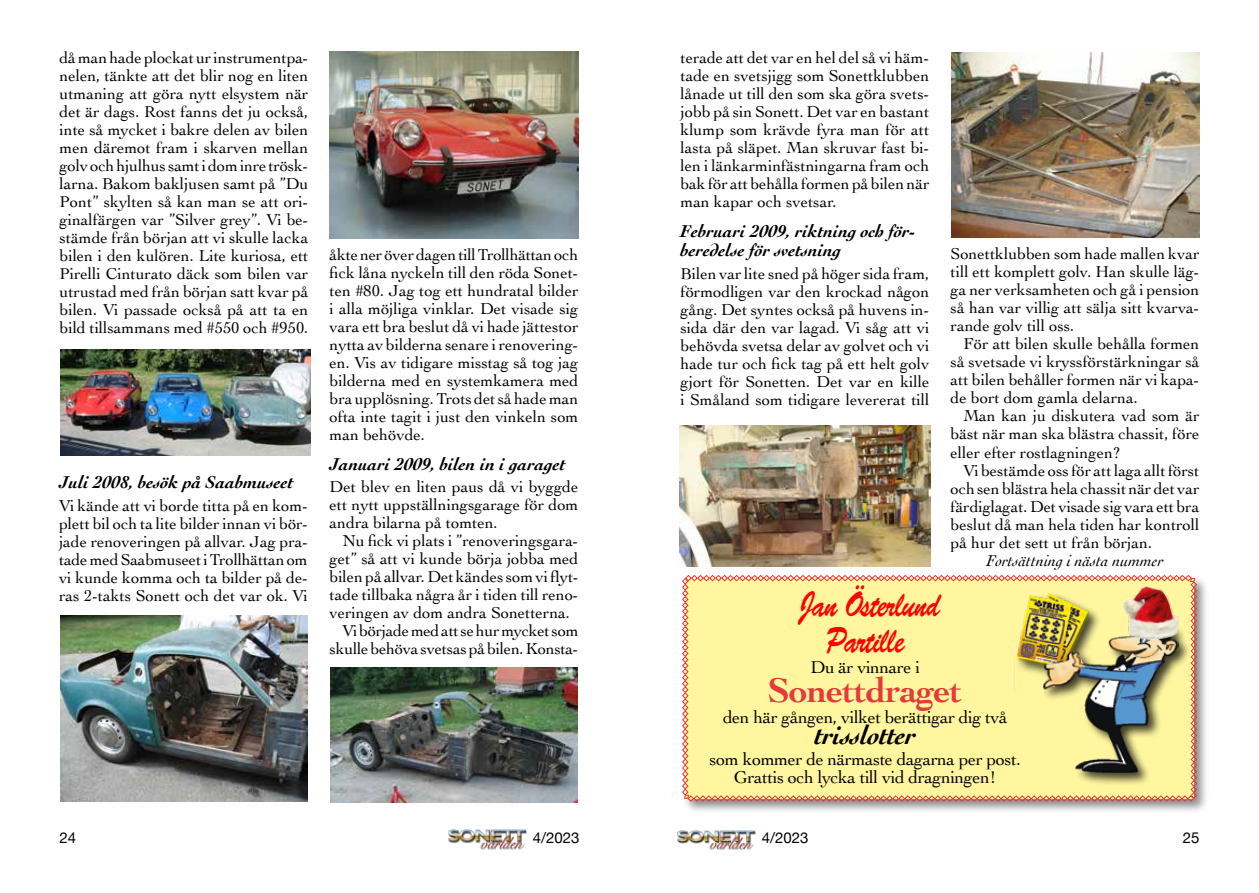
<style>
.page{position:relative;width:1259px;height:893px;background:#fff}
.page>*{position:absolute;margin:0;border:0;box-sizing:border-box;transform-origin:0 0}
.t1{font:36px/36px "Brush Script Std";letter-spacing:-.025em;color:#f00;text-align:center;scale:.75 1}
.t2{font:700 36px "Cochin";letter-spacing:-.02em;color:#e6393a}
.t3{font:italic 700 27px "Cochin";letter-spacing:-.02em;color:#000}
.t4{font:18px/18px "Cochin";letter-spacing:-.02em;color:#000;text-align:center}
.t5{font:italic 700 18px/19.5px "Cochin";color:#000}
.t6{font:16.5px/18px "Cochin";color:#000;text-align:justify}
.t7{font:16.5px "Cochin";letter-spacing:-.02em;color:#000}
.t8{font:italic 16.5px "Cochin";color:#000}
.t9{font:15px "Helvetica Neue";color:#000}
</style>
<div class="page">
<img style="left:448px;top:830px;width:78px;height:20px">
<img style="left:677px;top:830px;width:78px;height:20px">
<div style="left:681px;top:574px;width:529px;height:241px;background:#000;opacity:.47"></div>
<svg style="left:682px;top:575px;width:515px;height:227px;background:#fbeb9b"></svg>
<div style="left:1012px;top:592px;width:179px;height:194px;background:#000;opacity:.75"></div>
<img style="left:1013px;top:593px;width:165px;height:179px">
<img style="left:1123px;top:585px;width:55px;height:53px">
<img style="left:60px;top:350px;width:250px;height:106px">
<img style="left:60px;top:616px;width:248px;height:185px">
<img style="left:330px;top:668px;width:248px;height:135px">
<img style="left:330px;top:52px;width:248px;height:186px">
<img style="left:679px;top:425px;width:251px;height:142px">
<img style="left:951px;top:52px;width:248px;height:186px">
<p class="t6" style="left:60px;top:48px;width:250px">då man hade plockat ur instrumentpa&shy;nelen, tänkte att det blir nog en liten utmaning att göra nytt elsystem när det är dags. Rost fanns det ju också, inte så mycket i bakre delen av bilen men däremot fram i skarven mellan golv och hjulhus samt i dom inre trösk&shy;larna. Bakom bakljusen samt på ”Du Pont” skylten så kan man se att ori&shy;ginalfärgen var ”Silver grey”. Vi be&shy;stämde från början att vi skulle lacka bilen i den kulören. Lite kuriosa, ett Pirelli Cinturato däck som bilen var utrustad med från början satt kvar på bilen. Vi passade också på att ta en bild tillsammans med #550 och #950.</p>
<p class="t5" style="left:59px;top:472px;width:236px">Juli 2008, besök på Saabmuseet</p>
<p class="t6" style="left:59px;top:495px;width:250px">Vi kände att vi borde titta på en kom&shy;plett bil och ta lite bilder innan vi bör&shy;jade renoveringen på allvar. Jag pra&shy;tade med Saabmuseet i Trollhättan om vi kunde komma och ta bilder på de&shy;ras 2-takts Sonett och det var ok. Vi</p>
<p class="t6" style="left:330px;top:245px;width:250px">åkte ner över dagen till Trollhättan och fick låna nyckeln till den röda Sonet&shy;ten #80. Jag tog ett hundratal bilder i alla möjliga vinklar. Det visade sig vara ett bra beslut då vi hade jättestor nytta av bilderna senare i renovering&shy;en. Vis av tidigare misstag så tog jag bilderna med en systemkamera med bra upplösning. Trots det så hade man ofta inte tagit i just den vinkeln som man behövde.</p>
<p class="t5" style="left:330px;top:453px;width:237px">Januari 2009, bilen in i garaget</p>
<p class="t6" style="left:330px;top:477px;width:250px">Det blev en liten paus då vi byggde ett nytt uppställningsgarage för dom andra bilarna på tomten.</p>
<p class="t6" style="left:342px;top:531px;width:238px">Nu fick vi plats i ”renoveringsgara-</p>
<p class="t6" style="left:330px;top:549px;width:250px">get” så att vi kunde börja jobba med</p>
<p class="t6" style="left:330px;top:567px;width:250px">bilen på allvar. Det kändes som vi flyt-</p>
<p class="t6" style="left:330px;top:585px;width:250px">tade tillbaka några år i tiden till reno-</p>
<p class="t6" style="left:330px;top:603px;width:242px">veringen av dom andra Sonetterna.</p>
<p class="t7" style="left:342px;top:620px;width:238px">Vi började med att se hur mycket som</p>
<p class="t6" style="left:330px;top:639px;width:250px">skulle behöva svetsas på bilen. Konsta-</p>
<p class="t6" style="left:680px;top:48px;width:250px">terade att det var en hel del så vi häm&shy;tade en svetsjigg som Sonettklubben lånade ut till den som ska göra svets&shy;jobb på sin Sonett. Det var en bastant klump som krävde fyra man för att lasta på släpet. Man skruvar fast bi&shy;len i länkarminfästningarna fram och bak för att behålla formen på bilen när man kapar och svetsar.</p>
<p class="t5" style="left:680px;top:220px;width:236px">Februari 2009, riktning och för&shy;beredelse för svetsning</p>
<p class="t6" style="left:680px;top:264px;width:250px">Bilen var lite sned på höger sida fram, förmodligen var den krockad någon gång. Det syntes också på huvens in&shy;sida där den var lagad. Vi såg att vi behövda svetsa delar av golvet och vi hade tur och fick tag på ett helt golv gjort för Sonetten. Det var en kille i Småland som tidigare levererat till</p>
<p class="t6" style="left:950px;top:244px;width:250px">Sonettklubben som hade mallen kvar till ett komplett golv. Han skulle läg&shy;ga ner verksamheten och gå i pension så han var villig att sälja sitt kvarva&shy;rande golv till oss.</p>
<p class="t6" style="left:950px;top:334px;width:250px;text-indent:13px">För att bilen skulle behålla formen så svetsade vi kryssförstärkningar så att bilen behåller formen när vi kapa&shy;de bort dom gamla delarna.</p>
<p class="t6" style="left:950px;top:406px;width:250px;text-indent:13px">Man kan ju diskutera vad som är bäst när man ska blästra chassit, före eller efter rostlagningen?</p>
<p class="t6" style="left:950px;top:460px;width:250px;text-indent:13px">Vi bestämde oss för att laga allt först och sen blästra hela chassit när det var färdiglagat. Det visade sig vara ett bra beslut då man hela tiden har kontroll på hur det sett ut från början.</p>
<p class="t8" style="left:986px;top:549px;width:178px">Fortsättning i nästa nummer</p>
<h1 class="t1" style="left:798px;top:587px;width:190px">Jan Österlund<br>Partille</h1>
<p class="t4" style="left:810px;top:657px;width:111px">Du är vinnare i</p>
<h1 class="t2" style="left:768px;top:666px;width:196px">Sonettdraget</h1>
<p class="t4" style="left:723px;top:707px;width:286px">den här gången, vilket berättigar dig två</p>
<h2 class="t3" style="left:814px;top:717px;width:103px">trisslotter</h2>
<p class="t4" style="left:709px;top:749px;width:313px">som kommer de närmaste dagarna per post.<br>Grattis och lycka till vid dragningen!</p>
<p class="t9" style="left:60px;top:827px;width:18px">24</p>
<p class="t9" style="left:533px;top:827px;width:48px">4/2023</p>
<p class="t9" style="left:762px;top:827px;width:48px">4/2023</p>
<p class="t9" style="left:1182px;top:827px;width:18px">25</p>
</div>
